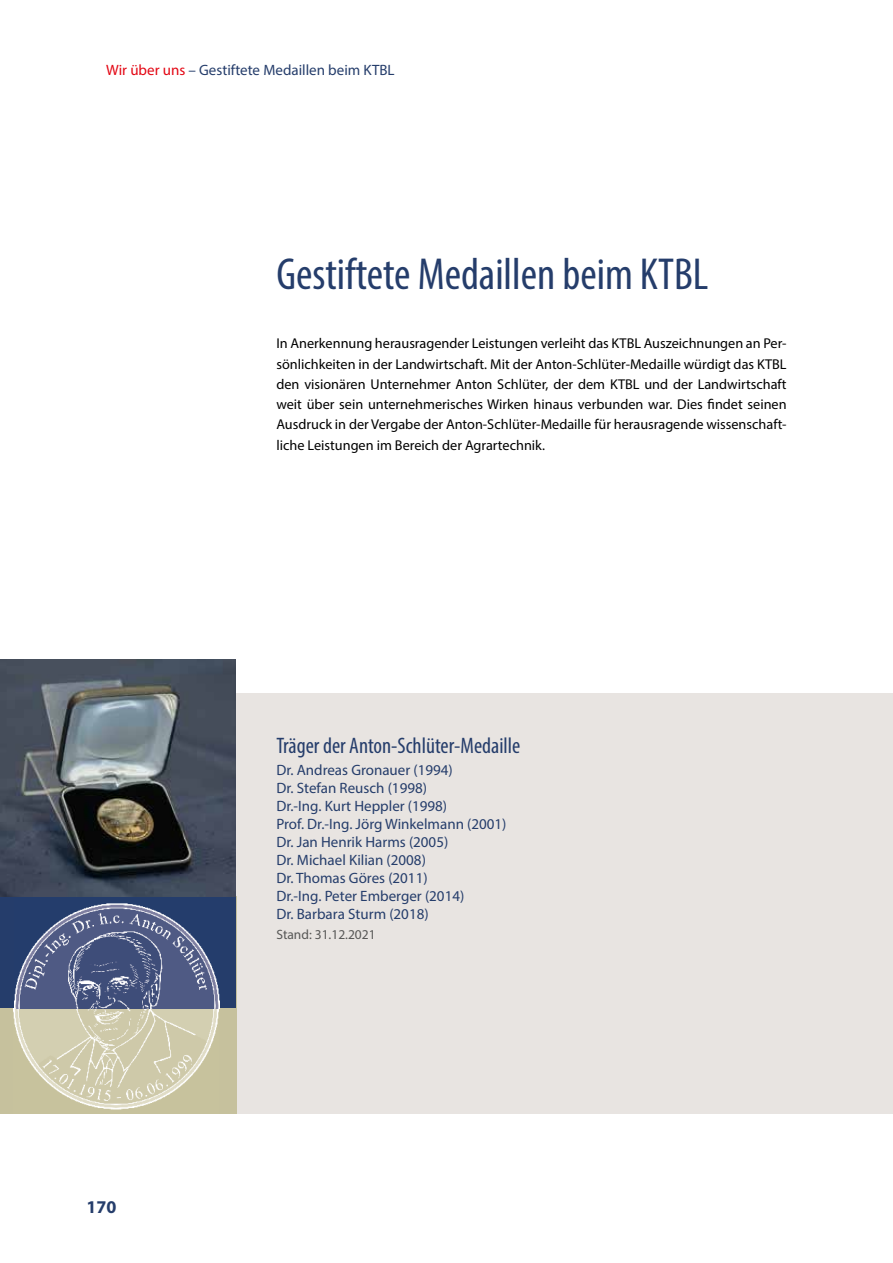
<style>
.page{position:relative;width:893px;height:1263px;background:#fff}
.page>*{position:absolute;margin:0;border:0;box-sizing:border-box;transform-origin:0 0}
.t1{font:condensed 45px "Myriad Pro";color:#253d6b}
.t2{font:condensed 22.5px "Myriad Pro";color:#253d6b}
.t3{font:700 18px "Myriad Pro";color:#253d6b}
.t4{font:15px/18px "Myriad Pro";color:#253d6b}
.t5{font:14.25px/20.2px "Myriad Pro";color:#000;text-align:justify}
.t6{font:13.5px "Myriad Pro";color:#575756}
.s1{color:#e30613}
</style>
<div class="page">
<div style="left:236px;top:693px;width:657px;height:421px;background:#e8e4e1"></div>
<div style="left:0;top:896px;width:236px;height:218px;background:#c6c19d"></div>
<img style="left:14px;top:1008px;width:205px;height:102px">
<div style="left:0;top:896px;width:236px;height:112px;background:#253d6b"></div>
<img style="left:14px;top:896px;width:205px;height:112px">
<img style="left:0;top:659px;width:236px;height:237px">
<p class="t4" style="left:106px;top:61px;width:290px"><span class="s1">Wir über uns</span> – Gestiftete Medaillen beim KTBL</p>
<h1 class="t1" style="left:276px;top:247px;width:433px">Gestiftete Medaillen beim KTBL</h1>
<p class="t5" style="left:276px;top:333px;width:512px">In Anerkennung herausragender Leistungen verleiht das KTBL Auszeichnungen an Per&shy;sönlichkeiten in der Landwirtschaft. Mit der Anton-Schlüter-Medaille würdigt das KTBL den visionären Unternehmer Anton Schlüter, der dem KTBL und der Landwirtschaft weit über sein unternehmerisches Wirken hinaus verbunden war. Dies findet seinen Ausdruck in der Vergabe der Anton-Schlüter-Medaille für herausragende wissenschaft&shy;liche Leistungen im Bereich der Agrartechnik.</p>
<p class="t3" style="left:87px;top:1195px;width:31px">170</p>
<h2 class="t2" style="left:276px;top:731px;width:245px">Träger der Anton-Schlüter-Medaille</h2>
<p class="t4" style="left:276px;top:760px;width:232px">Dr. Andreas Gronauer (1994)<br>Dr. Stefan Reusch (1998)<br>Dr.-Ing. Kurt Heppler (1998)<br>Prof. Dr.-Ing. Jörg Winkelmann (2001)<br>Dr. Jan Henrik Harms (2005)<br>Dr. Michael Kilian (2008)<br>Dr. Thomas Göres (2011)<br>Dr.-Ing. Peter Emberger (2014)<br>Dr. Barbara Sturm (2018)</p>
<p class="t6" style="left:276px;top:926px;width:101px">Stand: 31.12.2021</p>
</div>
